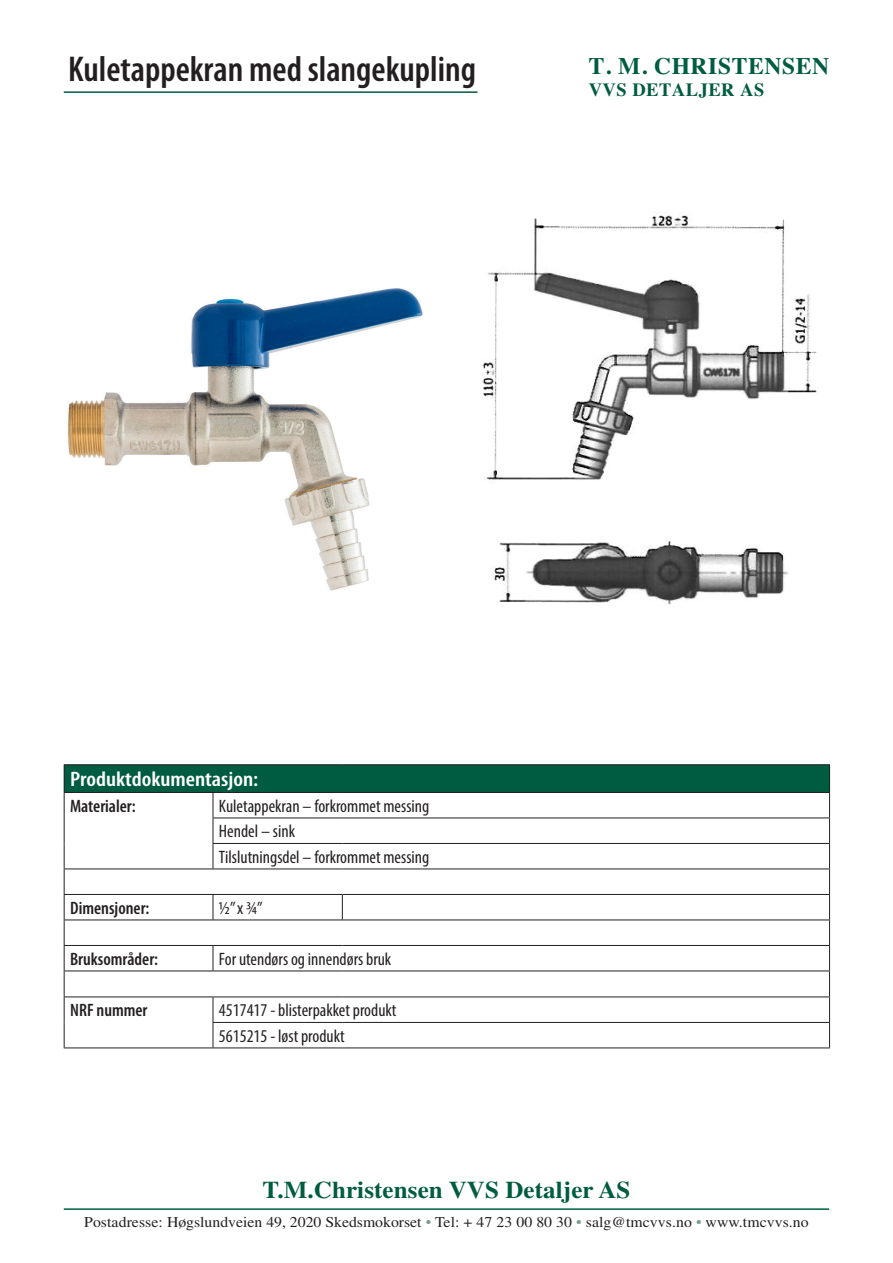
<style>
.page{position:relative;width:893px;height:1263px;background:#fff}
.page>*{position:absolute;margin:0;border:0;box-sizing:border-box;transform-origin:0 0}
.t1{font:600 condensed 36px "Myriad Pro";color:#231f20}
.t2{font:700 24px "Times";letter-spacing:.005em;color:#005c41;scale:1.04 1}
.t3{font:700 23.7px "Times";letter-spacing:.025em;color:#005c41}
.t4{font:600 condensed 21px "Myriad Pro";color:#fff;scale:1.12 1}
.t5{font:700 18.6px "Times";letter-spacing:.025em;color:#005c41}
.t6{font:condensed 18px/25.5px "Myriad Pro";color:#231f20}
.t7{font:600 condensed 18px "Myriad Pro";color:#231f20}
.t8{font:15px "Times";letter-spacing:.005em;color:#231f20;scale:1.05 1}
.s1{color:#789d92}
</style>
<div class="page">
<hr style="left:64px;top:1208px;width:765px;height:2px;background:#005c41">
<hr style="left:64px;top:91px;width:413px;height:2px;background:#005c41">
<div style="left:64px;top:765px;width:766px;height:27px;background:#005c41"></div>
<hr style="left:64px;top:764px;width:149px;height:1px;background:#231f20">
<hr style="left:213px;top:764px;width:129px;height:1px;background:#231f20">
<hr style="left:342px;top:764px;width:488px;height:1px;background:#231f20">
<hr style="left:64px;top:792px;width:149px;height:1px;background:#231f20">
<hr style="left:213px;top:792px;width:129px;height:1px;background:#231f20">
<hr style="left:342px;top:792px;width:488px;height:1px;background:#231f20">
<hr style="left:213px;top:817px;width:129px;height:1px;background:#231f20">
<hr style="left:342px;top:817px;width:488px;height:1px;background:#231f20">
<hr style="left:213px;top:843px;width:129px;height:1px;background:#231f20">
<svg style="left:213px;top:793px;width:1px;height:75px"></svg>
<hr style="left:342px;top:843px;width:488px;height:1px;background:#231f20">
<hr style="left:64px;top:868px;width:149px;height:1px;background:#231f20">
<hr style="left:213px;top:868px;width:129px;height:1px;background:#231f20">
<hr style="left:342px;top:868px;width:488px;height:1px;background:#231f20">
<hr style="left:64px;top:894px;width:149px;height:1px;background:#231f20">
<hr style="left:213px;top:894px;width:129px;height:1px;background:#231f20">
<svg style="left:213px;top:895px;width:1px;height:24px"></svg>
<hr style="left:342px;top:894px;width:488px;height:1px;background:#231f20">
<svg style="left:342px;top:895px;width:1px;height:24px"></svg>
<hr style="left:64px;top:919px;width:149px;height:1px;background:#231f20">
<hr style="left:213px;top:919px;width:129px;height:1px;background:#231f20">
<hr style="left:342px;top:919px;width:488px;height:1px;background:#231f20">
<hr style="left:64px;top:945px;width:149px;height:1px;background:#231f20">
<hr style="left:213px;top:945px;width:129px;height:1px;background:#231f20">
<svg style="left:213px;top:946px;width:1px;height:24px"></svg>
<hr style="left:342px;top:945px;width:488px;height:1px;background:#231f20">
<hr style="left:64px;top:970px;width:149px;height:1px;background:#231f20">
<hr style="left:213px;top:970px;width:129px;height:1px;background:#231f20">
<hr style="left:342px;top:970px;width:488px;height:1px;background:#231f20">
<hr style="left:64px;top:996px;width:149px;height:1px;background:#231f20">
<hr style="left:213px;top:996px;width:129px;height:1px;background:#231f20">
<hr style="left:342px;top:996px;width:488px;height:1px;background:#231f20">
<svg style="left:64px;top:765px;width:1px;height:282px"></svg>
<hr style="left:213px;top:1022px;width:129px;height:1px;background:#231f20">
<svg style="left:213px;top:997px;width:1px;height:50px"></svg>
<hr style="left:342px;top:1022px;width:488px;height:1px;background:#231f20">
<svg style="left:829px;top:765px;width:1px;height:282px"></svg>
<hr style="left:64px;top:1047px;width:149px;height:1px;background:#231f20">
<hr style="left:213px;top:1047px;width:129px;height:1px;background:#231f20">
<hr style="left:342px;top:1047px;width:488px;height:1px;background:#231f20">
<img style="left:482px;top:212px;width:335px;height:272px">
<img style="left:492px;top:539px;width:297px;height:66px">
<img style="left:68px;top:288px;width:355px;height:303px">
<h1 class="t1" style="left:68px;top:49px;width:409px">Kuletappekran med slangekupling</h1>
<h3 class="t3" style="left:589px;top:43px;width:242px">T. M. CHRISTENSEN</h3>
<p class="t5" style="left:589px;top:72px;width:177px">VVS DETALJER AS</p>
<p class="t4" style="left:70px;top:768px;width:169px">Produktdokumentasjon:</p>
<p class="t7" style="left:70px;top:796px;width:67px">Materialer:</p>
<p class="t6" style="left:219px;top:793px;width:212px">Kuletappekran – forkrommet messing<br>Hendel – sink<br>Tilslutningsdel – forkrommet messing</p>
<p class="t7" style="left:70px;top:898px;width:81px">Dimensjoner:</p>
<p class="t6" style="left:219px;top:895px;width:45px">½” x ¾”</p>
<p class="t7" style="left:70px;top:949px;width:89px">Bruksområder:</p>
<p class="t6" style="left:219px;top:946px;width:174px">For utendørs og innendørs bruk</p>
<p class="t7" style="left:70px;top:1001px;width:79px">NRF nummer</p>
<p class="t6" style="left:219px;top:997px;width:179px">4517417 - blisterpakket produkt<br>5615215 - løst produkt</p>
<h2 class="t2" style="left:263px;top:1175px;width:355px">T.M.Christensen VVS Detaljer AS</h2>
<p class="t8" style="left:84px;top:1213px;width:692px">Postadresse: Høgslundveien 49, 2020 Skedsmokorset <span class="s1">•</span> Tel: + 47 23 00 80 30 <span class="s1">•</span> salg@tmcvvs.no <span class="s1">•</span> www.tmcvvs.no</p>
</div>
